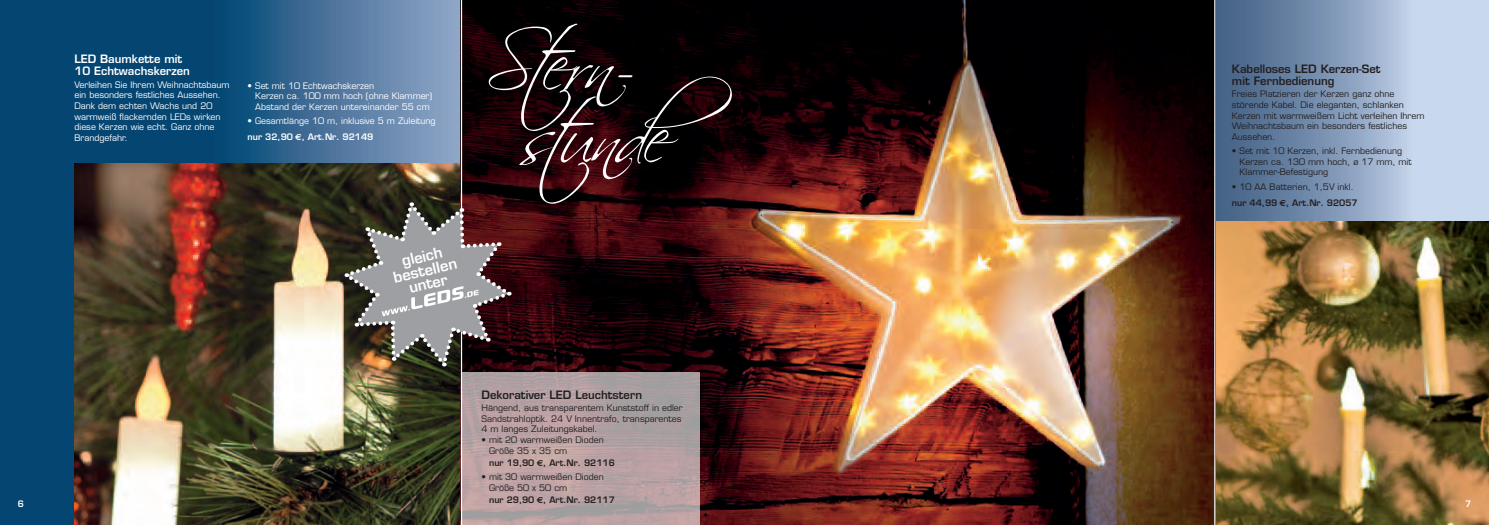
<style>
.page{position:relative;width:1489px;height:525px;background:#fff}
.page>*{position:absolute;margin:0;border:0;box-sizing:border-box;transform-origin:0 0}
.t1{font:74.38px/72.6px "Scriptina";letter-spacing:-.15em;color:#fff}
.t2{font:600 14.75px/13.9px "Eurostile";color:#fff;text-align:center}
.t3{font:600 11.25px/12.5px "Eurostile";color:#231f20}
.t4{font:600 11.25px/12.5px "Eurostile";color:#fff}
.t5{font:8.75px/10.6px "Eurostile";color:#231f20}
.t6{font:8.75px/10.6px "Eurostile";color:#fff}
.t7{font:600 8.75px "Eurostile";color:#231f20}
.t8{font:600 8.75px "Eurostile";color:#fff}
.s1{font-weight:600}
.s2{font-family:"Euro Sans";font-weight:700}
</style>
<div class="page">
<svg style="left:1215px;top:0;width:273px;height:221px;background:#8fa4c1"></svg>
<svg style="left:0;top:0;width:461px;height:524px;background:#205882"></svg>
<img style="left:1215px;top:221px;width:273px;height:303px">
<img style="left:74px;top:163px;width:387px;height:361px">
<img style="left:462px;top:0;width:752px;height:524px">
<svg style="left:462px;top:372px;width:237px;height:152px;background:#b5a1a3"></svg>
<svg style="left:344px;top:202px;width:167px;height:164px;background:#6e6461"></svg>
<p class="t4" style="left:74px;top:52px;width:117px">LED Baumkette mit<br>10 Echtwachskerzen</p>
<p class="t6" style="left:74px;top:79px;width:157px">Verleihen Sie Ihrem Weihnachtsbaum ein besonders festliches Aussehen.<br>Dank dem echten Wachs und 20 warmweiß flackernden LEDs wirken diese Kerzen wie echt. Ganz ohne<br>Brandgefahr.</p>
<p class="t6" style="left:255px;top:80px;width:178px;text-indent:-8px">• Set mit 10 Echtwachskerzen<br>Kerzen ca. 100 mm hoch (ohne Klammer)<br>Abstand der Kerzen untereinander 55 cm</p>
<p class="t6" style="left:247px;top:113px;width:189px;line-height:16px">• Gesamtlänge 10 m, inklusive 5 m Zuleitung <span class="s1">nur 32,90</span> <span class="s2">E</span><span class="s1">, Art.Nr. 92149</span></p>
<h2 class="t2" style="left:389px;top:257px;width:66px;rotate:-13deg">gleich bestellen unter</h2>
<h1 class="t1" style="left:519px;top:28px;width:214px;text-indent:-34px">Stern-<br>stu nde</h1>
<p class="t3" style="left:1231px;top:62px;width:150px">Kabelloses LED Kerzen-Set mit Fernbedienung</p>
<p class="t5" style="left:1231px;top:89px;width:194px">Freies Platzieren der Kerzen ganz ohne störende Kabel. Die eleganten, schlanken Kerzen mit warmweißem Licht verleihen Ihrem Weihnachtsbaum ein besonders festliches Aussehen.</p>
<p class="t5" style="left:1239px;top:146px;width:174px;text-indent:-8px">• Set mit 10 Kerzen, inkl. Fernbedienung<br>Kerzen ca. 130 mm hoch, ø 17 mm, mit<br>Klammer-Befestigung</p>
<p class="t5" style="left:1231px;top:178px;width:127px;line-height:16px">• 10 AA Batterien, 1,5V inkl. <span class="s1">nur 44,99</span> <span class="s2">E</span><span class="s1">, Art.Nr. 92057</span></p>
<p class="t3" style="left:481px;top:388px;width:162px">Dekorativer LED Leuchtstern</p>
<p class="t5" style="left:481px;top:402px;width:203px">Hängend, aus transparentem Kunststoff in edler<br>Sandstrahloptik. 24 V Innentrafo, transparentes<br>4 m langes Zuleitungskabel.</p>
<p class="t5" style="left:489px;top:434px;width:116px;text-indent:-8px">• mit 20 warmweißen Dioden<br>Größe 35 x 35 cm</p>
<p class="t7" style="left:489px;top:457px;width:127px">nur 19,90 <span class="s2">E</span>, Art.Nr. 92116</p>
<p class="t5" style="left:489px;top:471px;width:116px;text-indent:-8px">• mit 30 warmweißen Dioden<br>Größe 50 x 50 cm</p>
<p class="t7" style="left:489px;top:494px;width:127px">nur 29,90 <span class="s2">E</span>, Art.Nr. 92117</p>
<p class="t8" style="left:18px;top:498px;width:8px">6</p>
<p class="t8" style="left:1464px;top:498px;width:8px">7</p>
</div>
